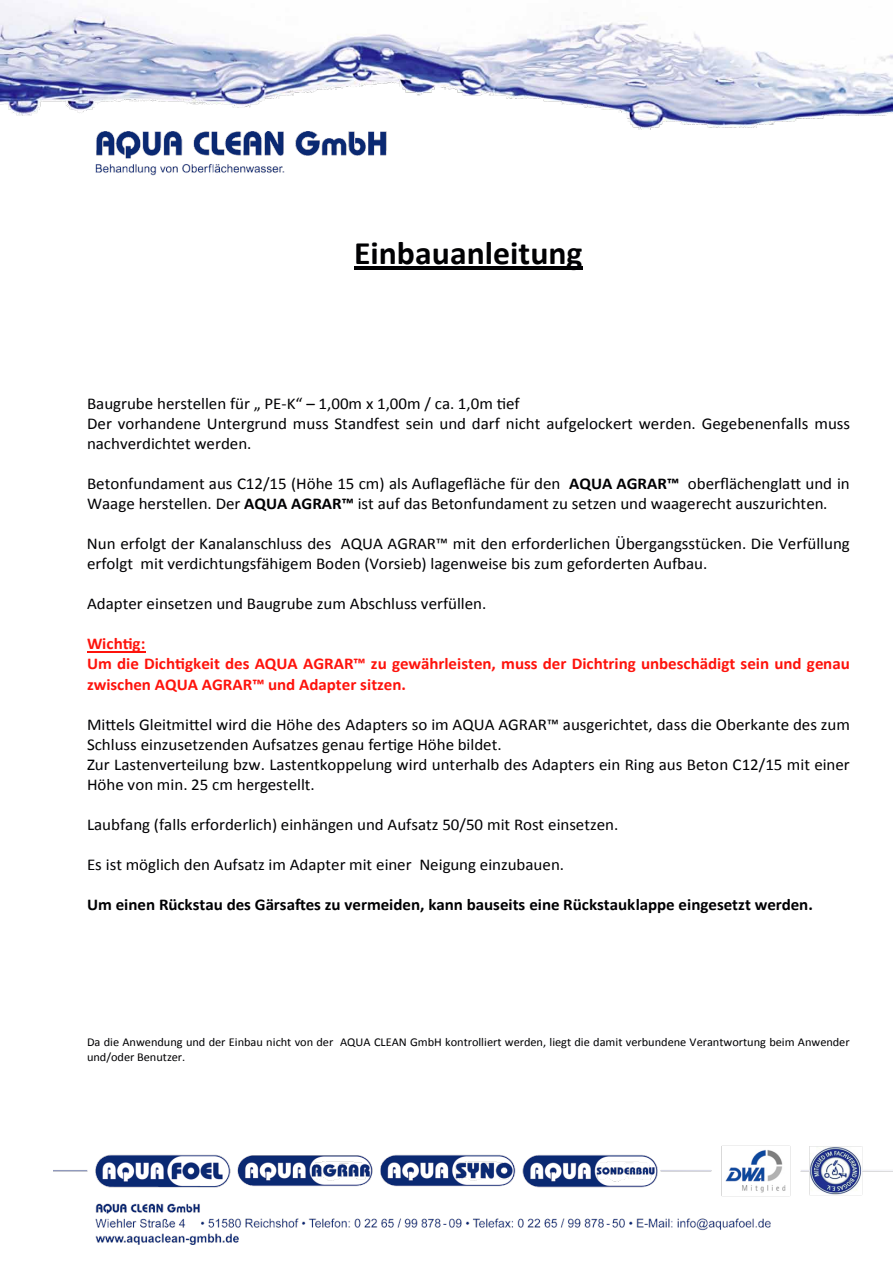
<style>
.page{position:relative;width:893px;height:1263px;background:#fff}
.page>*{position:absolute;margin:0;border:0;box-sizing:border-box;transform-origin:0 0}
.t1{font:700 32.85px "Calibri";color:#010103}
.t2{font:16.5px/20.1px "Calibri";color:#010103}
.t3{font:700 16.5px/20.1px "Calibri";letter-spacing:-.005em;color:#fe130c}
.t4{font:700 16.5px "Calibri";letter-spacing:-.005em;color:#010103}
.t5{font:12px/14.7px "Calibri";letter-spacing:-.005em;color:#010103}
.s1{font-weight:700}
</style>
<div class="page">
<img style="left:54px;top:132px;width:839px;height:1112px">
<hr style="left:354px;top:267px;width:229px;height:3px;background:#010103">
<hr style="left:87px;top:651px;width:58px;height:1px;background:#fe130c">
<img style="left:0;top:0;width:893px;height:130px">
<h1 class="t1" style="left:354px;top:232px;width:230px">Einbauanleitung</h1>
<p class="t2" style="left:87px;top:393px;width:765px">Baugrube herstellen für „ PE-K“ – 1,00m x 1,00m / ca. 1,0m tief<br>Der vorhandene Untergrund muss Standfest sein und darf nicht aufgelockert werden. Gegebenenfalls muss nachverdichtet werden.</p>
<p class="t2" style="left:87px;top:473px;width:764px">Betonfundament aus C12/15 (Höhe 15 cm) als Auflagefläche für den <span class="s1">AQUA AGRAR™</span> oberflächenglatt und in<br>Waage herstellen. Der <span class="s1">AQUA AGRAR™</span> ist auf das Betonfundament zu setzen und waagerecht auszurichten.</p>
<p class="t2" style="left:87px;top:534px;width:764px">Nun erfolgt der Kanalanschluss des AQUA AGRAR™ mit den erforderlichen Übergangsstücken. Die Verfüllung erfolgt mit verdichtungsfähigem Boden (Vorsieb) lagenweise bis zum geforderten Aufbau.</p>
<p class="t2" style="left:87px;top:594px;width:401px">Adapter einsetzen und Baugrube zum Abschluss verfüllen.</p>
<p class="t3" style="left:87px;top:634px;width:764px">Wichtig:<br>Um die Dichtigkeit des AQUA AGRAR™ zu gewährleisten, muss der Dichtring unbeschädigt sein und genau zwischen AQUA AGRAR™ und Adapter sitzen.</p>
<p class="t2" style="left:87px;top:714px;width:764px">Mittels Gleitmittel wird die Höhe des Adapters so im AQUA AGRAR™ ausgerichtet, dass die Oberkante des zum Schluss einzusetzenden Aufsatzes genau fertige Höhe bildet.<br>Zur Lastenverteilung bzw. Lastentkoppelung wird unterhalb des Adapters ein Ring aus Beton C12/15 mit einer Höhe von min. 25 cm hergestellt.</p>
<p class="t2" style="left:87px;top:814px;width:533px">Laubfang (falls erforderlich) einhängen und Aufsatz 50/50 mit Rost einsetzen.</p>
<p class="t2" style="left:87px;top:854px;width:479px">Es ist möglich den Aufsatz im Adapter mit einer Neigung einzubauen.</p>
<p class="t4" style="left:87px;top:894px;width:727px">Um einen Rückstau des Gärsaftes zu vermeiden, kann bauseits eine Rückstauklappe eingesetzt werden.</p>
<p class="t5" style="left:87px;top:1035px;width:764px">Da die Anwendung und der Einbau nicht von der AQUA CLEAN GmbH kontrolliert werden, liegt die damit verbundene Verantwortung beim Anwender und/oder Benutzer.</p>
</div>
